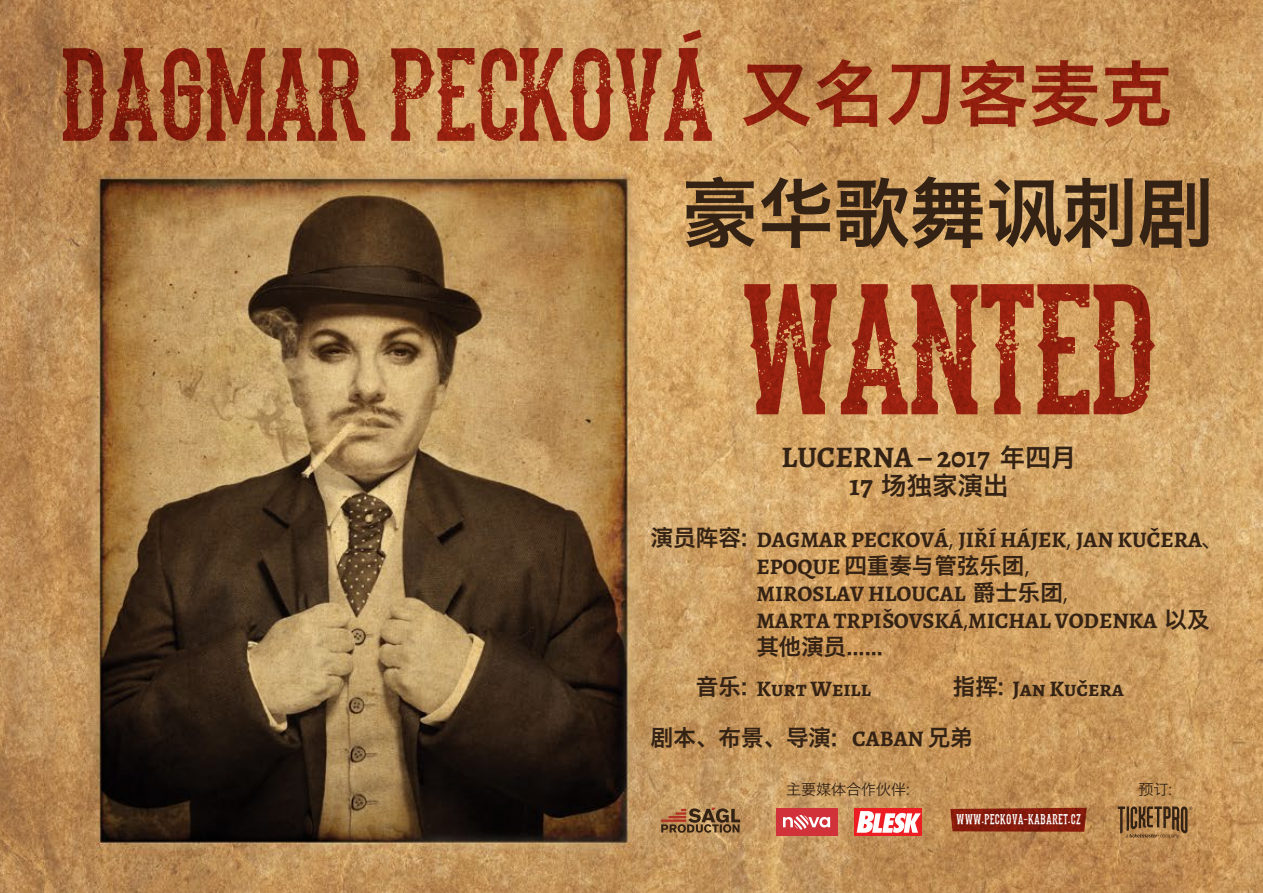
<style>
.page{position:relative;width:1263px;height:893px;background:#fff}
.page>*{position:absolute;margin:0;border:0;box-sizing:border-box;transform-origin:0 0}
.t1{font:130.2px "thedeadsaloon";color:#b33125}
.t2{font:92.85px "thedeadsaloon";color:#b33125}
.t3{font:76.05px "Hiragino Sans GB W6";color:#342214}
.t4{font:72px "Hiragino Sans GB W6";color:#b33125}
.t5{font:700 29.85px "Alegreya SC";color:#342214}
.t6{font:25.5px "Hiragino Sans GB W6";color:#342214}
.t7{font:22.5px "Hiragino Sans GB W6";color:#342214}
.t8{font:700 22.2px/27px "Alegreya SC";color:#342214}
.t9{font:15px "Hiragino Sans GB W3";color:#342214}
.t10{font:12.75px "thedeadsaloon";color:#fff}
.s1{font-family:"Hiragino Sans GB W6";font-weight:400;font-size:25.5px}
.s2{font-family:"Alegreya SC";font-weight:700;font-size:29.85px}
.s3{font-family:"Hiragino Sans GB W6";font-weight:400;font-size:22.5px}
.s4{font-family:"Koz Go Pr 6 N";font-weight:400}
.s5{font-family:"Alegreya SC";font-weight:700;font-size:22.2px}
.s6{font-family:"Koz Go Pr 6 N";font-size:22.2px}
.s7{font-family:"Myriad Pro"}
</style>
<div class="page">
<img style="left:0;top:0;width:1263px;height:893px">
<svg style="left:950px;top:808px;width:137px;height:24px;background:#87200f"></svg>
<svg style="left:661px;top:808px;width:79px;height:25px;background:#8f6641"></svg>
<svg style="left:1117px;top:806px;width:75px;height:32px;background:#8d673d"></svg>
<div style="left:776px;top:808px;width:61px;height:28px;background:#d13239"></div>
<svg style="left:783px;top:815px;width:47px;height:14px"></svg>
<div style="left:854px;top:808px;width:68px;height:28px;background:#ed1d24"></div>
<svg style="left:857px;top:811px;width:64px;height:22px"></svg>
<h2 class="t2" style="left:63px;top:30px;width:653px">DAGMAR PECKOVÁ</h2>
<h3 class="t4" style="left:741px;top:47px;width:433px">又名刀客麦克</h3>
<h3 class="t3" style="left:682px;top:163px;width:533px">豪华歌舞讽刺剧</h3>
<h1 class="t1" style="left:744px;top:258px;width:416px">WANTED</h1>
<h3 class="t5" style="left:781px;top:437px;width:296px">LUCERNA – 2017 <span class="s1">年四月</span></h3>
<p class="t6" style="left:849px;top:469px;width:161px"><span class="s2">17</span> 场独家演出</p>
<p class="t8" style="left:651px;top:526px;width:574px"><span class="s3">演员阵容:</span> DAGMAR PECKOVÁ<span class="s4">,</span> JIŘÍ HÁJEK<span class="s4">,</span> JAN KUČERA<span class="s4">、</span></p>
<p class="t7" style="left:756px;top:551px;width:274px"><span class="s5">EPOQUE</span> 四重奏与管弦乐团<span class="s6">,</span></p>
<p class="t8" style="left:756px;top:580px;width:455px">MIROSLAV HLOUCAL <span class="s3">爵士乐团</span><span class="s4">,<br></span>MARTA TRPIŠOVSKÁ<span class="s4">,</span>MICHAL VODENKA <span class="s3">以及</span></p>
<p class="t7" style="left:756px;top:632px;width:128px">其他演员......</p>
<p class="t8" style="left:696px;top:675px;width:176px"><span class="s3">音乐:</span> Kurt Weill</p>
<p class="t8" style="left:953px;top:675px;width:173px"><span class="s3">指挥:</span> Jan Kučera</p>
<p class="t7" style="left:651px;top:722px;width:188px">剧本、布景、导演:</p>
<p class="t8" style="left:852px;top:725px;width:122px">CABAN <span class="s3">兄弟</span></p>
<p class="t9" style="left:786px;top:780px;width:125px">主要媒体合作伙伴:</p>
<p class="t9" style="left:1138px;top:780px;width:35px">预订:</p>
<p class="t10" style="left:956px;top:810px;width:127px">www<span class="s7">.</span>peckova<span class="s7">-</span>kabaret<span class="s7">.</span>cz</p>
</div>
